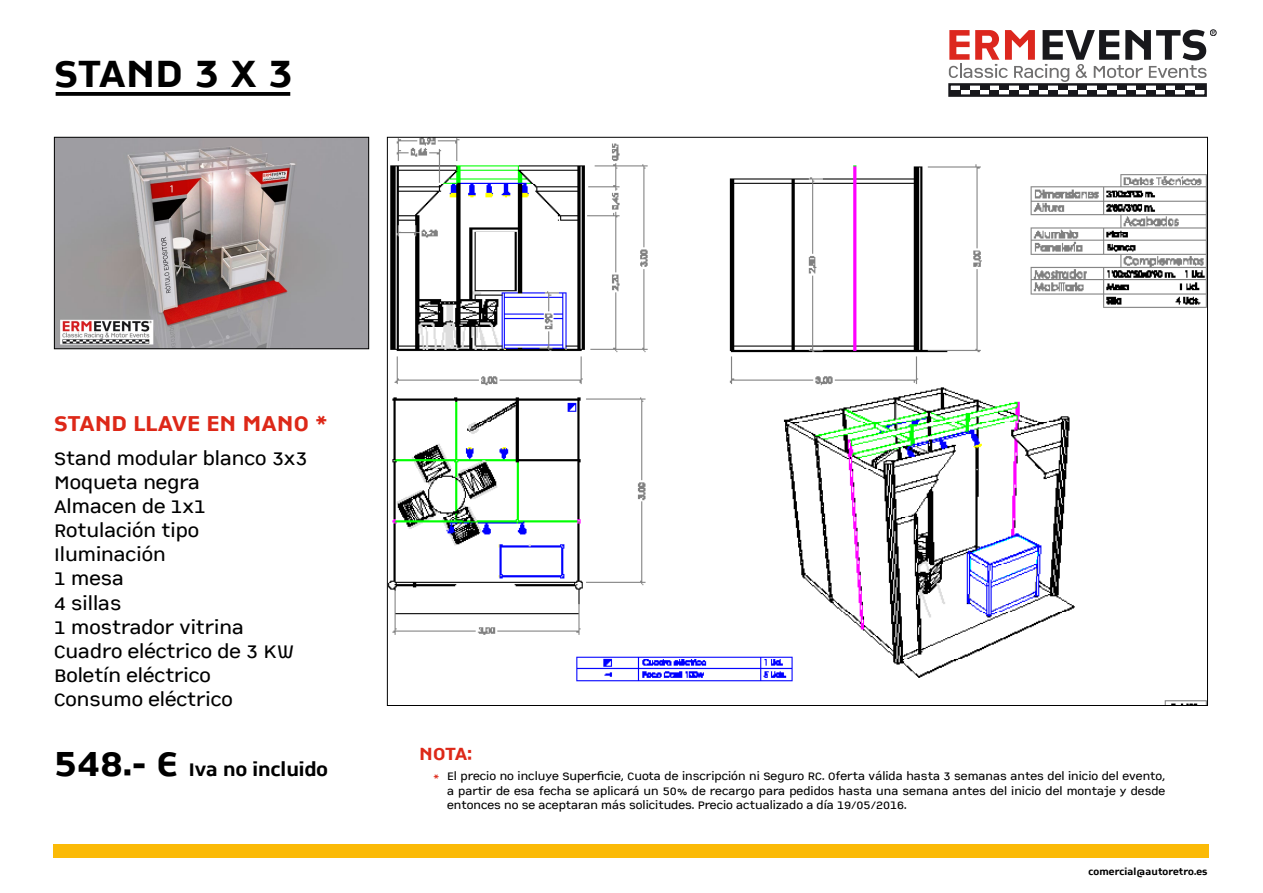
<style>
.page{position:relative;width:1263px;height:893px;background:#fff}
.page>*{position:absolute;margin:0;border:0;box-sizing:border-box;transform-origin:0 0}
.t1{font:41.85px "CP Company TT Bold";letter-spacing:-.005em;color:#000}
.t2{font:23.85px "CP Company TT Bold";color:#dd2818}
.t3{font:20.1px/24.2px "CP Company TT Regular";color:#000}
.t4{font:20.1px "CP Company TT Bold";color:#000}
.t5{font:19.5px "CP Company TT Bold";color:#dd2818}
.t6{font:12px/14.4px "CP Company TT Regular";color:#000;text-align:justify}
.t7{font:12px "CP Company TT Regular";color:#dd2818}
.t8{font:10.2px "CP Company TT Bold";letter-spacing:.01em;color:#000}
.s1{font-size:38.4px}
</style>
<div class="page">
<div style="left:950px;top:90px;width:10px;height:6px;background:#18181c"></div>
<div style="left:960px;top:84px;width:10px;height:6px;background:#18181c"></div>
<div style="left:970px;top:90px;width:10px;height:6px;background:#18181c"></div>
<div style="left:980px;top:84px;width:9px;height:6px;background:#18181c"></div>
<div style="left:989px;top:90px;width:10px;height:6px;background:#18181c"></div>
<div style="left:999px;top:84px;width:10px;height:6px;background:#18181c"></div>
<div style="left:1009px;top:90px;width:10px;height:6px;background:#18181c"></div>
<div style="left:1019px;top:85px;width:9px;height:5px;background:#18181c"></div>
<div style="left:1028px;top:90px;width:10px;height:6px;background:#18181c"></div>
<div style="left:1038px;top:85px;width:10px;height:5px;background:#18181c"></div>
<div style="left:1048px;top:90px;width:10px;height:6px;background:#18181c"></div>
<div style="left:1058px;top:84px;width:10px;height:6px;background:#18181c"></div>
<div style="left:1068px;top:90px;width:10px;height:6px;background:#18181c"></div>
<div style="left:1077px;top:85px;width:10px;height:5px;background:#18181c"></div>
<div style="left:1087px;top:90px;width:10px;height:6px;background:#18181c"></div>
<div style="left:1097px;top:85px;width:10px;height:5px;background:#18181c"></div>
<div style="left:1107px;top:90px;width:10px;height:6px;background:#18181c"></div>
<div style="left:1117px;top:85px;width:9px;height:5px;background:#18181c"></div>
<div style="left:1126px;top:90px;width:10px;height:6px;background:#18181c"></div>
<div style="left:1136px;top:85px;width:10px;height:5px;background:#18181c"></div>
<div style="left:1146px;top:90px;width:10px;height:6px;background:#18181c"></div>
<div style="left:1156px;top:85px;width:9px;height:5px;background:#18181c"></div>
<div style="left:1165px;top:90px;width:10px;height:6px;background:#18181c"></div>
<div style="left:1175px;top:85px;width:10px;height:5px;background:#18181c"></div>
<div style="left:1185px;top:90px;width:10px;height:6px;background:#18181c"></div>
<div style="left:1195px;top:85px;width:10px;height:5px;background:#18181c"></div>
<div style="left:948px;top:83px;width:259px;height:14px;border:2px solid #18181c"></div>
<svg style="left:949px;top:30px;width:267px;height:52px"></svg>
<div style="left:54px;top:844px;width:1155px;height:14px;background:#fbba07"></div>
<img style="left:56px;top:139px;width:311px;height:208px">
<div style="left:54px;top:137px;width:315px;height:212px;border:1px solid #000"></div>
<img style="left:389px;top:139px;width:817px;height:565px">
<svg style="left:56px;top:92px;width:234px;height:4px"></svg>
<p class="t1" style="left:54px;top:48px;width:241px">STAND 3 X 3</p>
<p class="t2" style="left:54px;top:409px;width:275px">STAND LLAVE EN MANO *</p>
<p class="t3" style="left:54px;top:447px;width:255px">Stand modular blanco 3x3<br>Moqueta negra<br>Almacen de 1x1<br>Rotulación tipo<br>Iluminación<br>1 mesa<br>4 sillas<br>1 mostrador vitrina<br>Cuadro eléctrico de 3 KW<br>Boletín eléctrico<br>Consumo eléctrico</p>
<p class="t4" style="left:54px;top:757px;width:275px"><span class="s1">548.- €</span> Iva no incluido</p>
<p class="t5" style="left:419px;top:741px;width:54px">NOTA:</p>
<p class="t7" style="left:433px;top:771px;width:8px">*</p>
<p class="t6" style="left:447px;top:770px;width:720px">El precio no incluye Superficie, Cuota de inscripción ni Seguro RC. Oferta válida hasta 3 semanas antes del inicio del evento, a partir de esa fecha se aplicará un 50% de recargo para pedidos hasta una semana antes del inicio del montaje y desde entonces no se aceptaran más solicitudes. Precio actualizado a día 19/05/2016.</p>
<p class="t8" style="left:1088px;top:866px;width:121px">comercial@autoretro.es</p>
</div>
